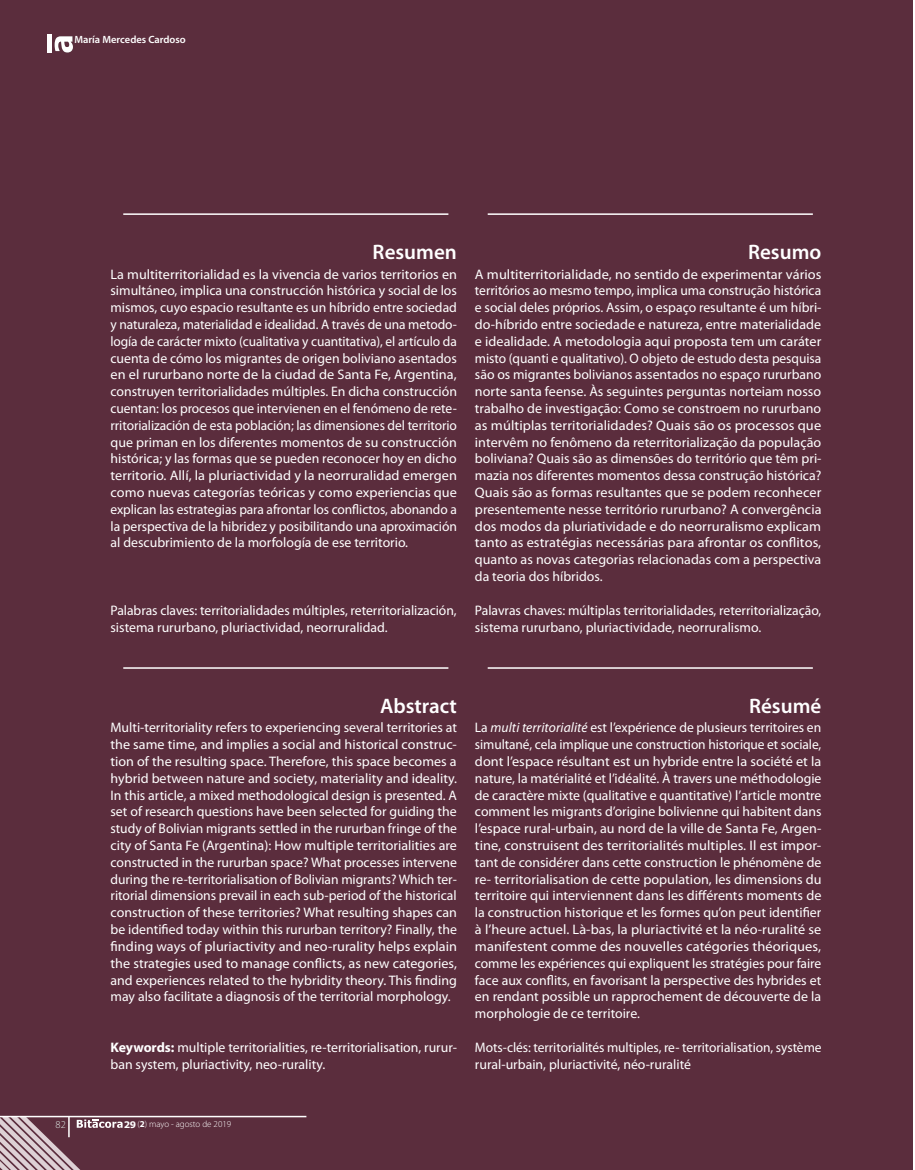
<style>
.page{position:relative;width:915px;height:1170px;background:#fff}
.page>*{position:absolute;margin:0;border:0;box-sizing:border-box;transform-origin:0 0}
._01_Título_Resumen_A{font:600 21px "Myriad Pro";color:#fff}
._01_Resumen_Abstract{font:13.8px/16.8px "Myriad Pro";color:#fff}
._01_Resumen_Abstract-2{font:13.8px/16.8px "Myriad Pro";color:#fff;text-align:justify;scale:1.04 1}
.t1{font:600 10.5px "Myriad Pro";color:#fff}
.t2{font:300 10.5px "Myriad Pro";color:#fff}
.t3{font:300 9px "Myriad Pro";color:#fff}
.s1{font-weight:700}
.s2{font-style:italic}
.s3{font-family:"Verdana";font-weight:700}
</style>
<div class="page">
<div style="left:0;top:0;width:912px;height:1169px;background:#5b2d3d"></div>
<div style="left:47px;top:34px;width:5px;height:19px;background:#fff"></div>
<svg style="left:55px;top:36px;width:18px;height:17px"></svg>
<svg style="left:0;top:1117px;width:122px;height:52px"></svg>
<hr style="left:68px;top:1116px;width:2px;height:21px;background:#fff">
<hr style="left:0;top:1115px;width:306px;height:2px;background:#fff">
<hr style="left:123px;top:213px;width:325px;height:2px;background:#fff">
<hr style="left:123px;top:667px;width:325px;height:1px;background:#fff">
<hr style="left:487px;top:213px;width:325px;height:2px;background:#fff">
<hr style="left:487px;top:667px;width:325px;height:1px;background:#fff">
<p class="t1" style="left:74px;top:33px;width:113px">María Mercedes Cardoso</p>
<p class="_01_Título_Resumen_A" style="left:372px;top:238px;width:86px">Resumen</p>
<p class="_01_Resumen_Abstract" style="left:110px;top:265px;width:348px;text-align:justify">La multiterritorialidad es la vivencia de varios territorios en simultáneo, implica una construcción histórica y social de los mismos, cuyo espacio resultante es un híbrido entre sociedad y naturaleza, materialidad e idealidad. A través de una metodo&shy;logía de carácter mixto (cualitativa y cuantitativa), el artículo da cuenta de cómo los migrantes de origen boliviano asentados en el rururbano norte de la ciudad de Santa Fe, Argentina, construyen territorialidades múltiples. En dicha construcción cuentan: los procesos que intervienen en el fenómeno de rete&shy;rritorialización de esta población; las dimensiones del territorio que priman en los diferentes momentos de su construcción histórica; y las formas que se pueden reconocer hoy en dicho territorio. Allí, la pluriactividad y la neorruralidad emergen como nuevas categorías teóricas y como experiencias que explican las estrategias para afrontar los conflictos, abonando a la perspectiva de la hibridez y posibilitando una aproximación al descubrimiento de la morfología de ese territorio.</p>
<p class="_01_Resumen_Abstract" style="left:110px;top:601px;width:347px">Palabras claves: territorialidades múltiples, reterritorialización, sistema rururbano, pluriactividad, neorruralidad.</p>
<p class="_01_Título_Resumen_A" style="left:747px;top:238px;width:75px">Resumo</p>
<p class="_01_Resumen_Abstract-2" style="left:475px;top:265px;width:335px">A multiterritorialidade, no sentido de experimentar vários territórios ao mesmo tempo, implica uma construção histórica e social deles próprios. Assim, o espaço resultante é um híbri&shy;do-híbrido entre sociedade e natureza, entre materialidade e idealidade. A metodologia aqui proposta tem um caráter misto (quanti e qualitativo). O objeto de estudo desta pesquisa são os migrantes bolivianos assentados no espaço rururbano norte santa feense. Às seguintes perguntas norteiam nosso trabalho de investigação: Como se constroem no rururbano as múltiplas territorialidades? Quais são os processos que intervêm no fenômeno da reterritorialização da população boliviana? Quais são as dimensões do território que têm pri&shy;mazia nos diferentes momentos dessa construção histórica?<br>Quais são as formas resultantes que se podem reconhecer presentemente nesse território rururbano? A convergência dos modos da pluriatividade e do neorruralismo explicam tanto as estratégias necessárias para afrontar os conflitos, quanto as novas categorias relacionadas com a perspectiva da teoria dos híbridos.</p>
<p class="_01_Resumen_Abstract" style="left:475px;top:601px;width:348px">Palavras chaves: múltiplas territorialidades, reterritorialização, sistema rururbano, pluriactividade, neorruralismo.</p>
<p class="_01_Título_Resumen_A" style="left:380px;top:692px;width:78px">Abstract</p>
<p class="_01_Resumen_Abstract" style="left:110px;top:719px;width:348px;text-align:justify">Multi-territoriality refers to experiencing several territories at the same time, and implies a social and historical construc&shy;tion of the resulting space. Therefore, this space becomes a hybrid between nature and society, materiality and ideality.<br>In this article, a mixed methodological design is presented. A set of research questions have been selected for guiding the study of Bolivian migrants settled in the rururban fringe of the city of Santa Fe (Argentina): How multiple territorialities are constructed in the rururban space? What processes intervene during the re-territorialisation of Bolivian migrants? Which ter&shy;ritorial dimensions prevail in each sub-period of the historical construction of these territories? What resulting shapes can be identified today within this rururban territory? Finally, the finding ways of pluriactivity and neo-rurality helps explain the strategies used to manage conflicts, as new categories, and experiences related to the hybridity theory. This finding may also facilitate a diagnosis of the territorial morphology.</p>
<p class="_01_Resumen_Abstract" style="left:110px;top:1038px;width:348px"><span class="s1">Keywords:</span> multiple territorialities, re-territorialisation, rurur&shy;ban system, pluriactivity, neo-rurality.</p>
<p class="_01_Título_Resumen_A" style="left:748px;top:692px;width:74px">Résumé</p>
<p class="_01_Resumen_Abstract" style="left:475px;top:719px;width:348px;text-align:justify">La <span class="s2">multi territorialité</span> est l’expérience de plusieurs territoires en simultané, cela implique une construction historique et sociale, dont l’espace résultant est un hybride entre la société et la nature, la matérialité et l’idéalité. À travers une méthodologie de caractère mixte (qualitative e quantitative) l’article montre comment les migrants d’origine bolivienne qui habitent dans l’espace rural-urbain, au nord de la ville de Santa Fe, Argen&shy;tine, construisent des territorialités multiples. Il est impor&shy;tant de considérer dans cette construction le phénomène de re- territorialisation de cette population, les dimensions du territoire qui interviennent dans les différents moments de la construction historique et les formes qu’on peut identifier à l’heure actuel. Là-bas, la pluriactivité et la néo-ruralité se manifestent comme des nouvelles catégories théoriques, comme les expériences qui expliquent les stratégies pour faire face aux conflits, en favorisant la perspective des hybrides et en rendant possible un rapprochement de découverte de la morphologie de ce territoire.</p>
<p class="_01_Resumen_Abstract" style="left:475px;top:1038px;width:348px">Mots-clés: territorialités multiples, re- territorialisation, système rural-urbain, pluriactivité, néo-ruralité</p>
<p class="t2" style="left:55px;top:1118px;width:12px">82</p>
<p class="t3" style="left:124px;top:1118px;width:109px"><span class="s3">29</span>(<span class="s1">2</span>) mayo - agosto de 2019</p>
</div>
